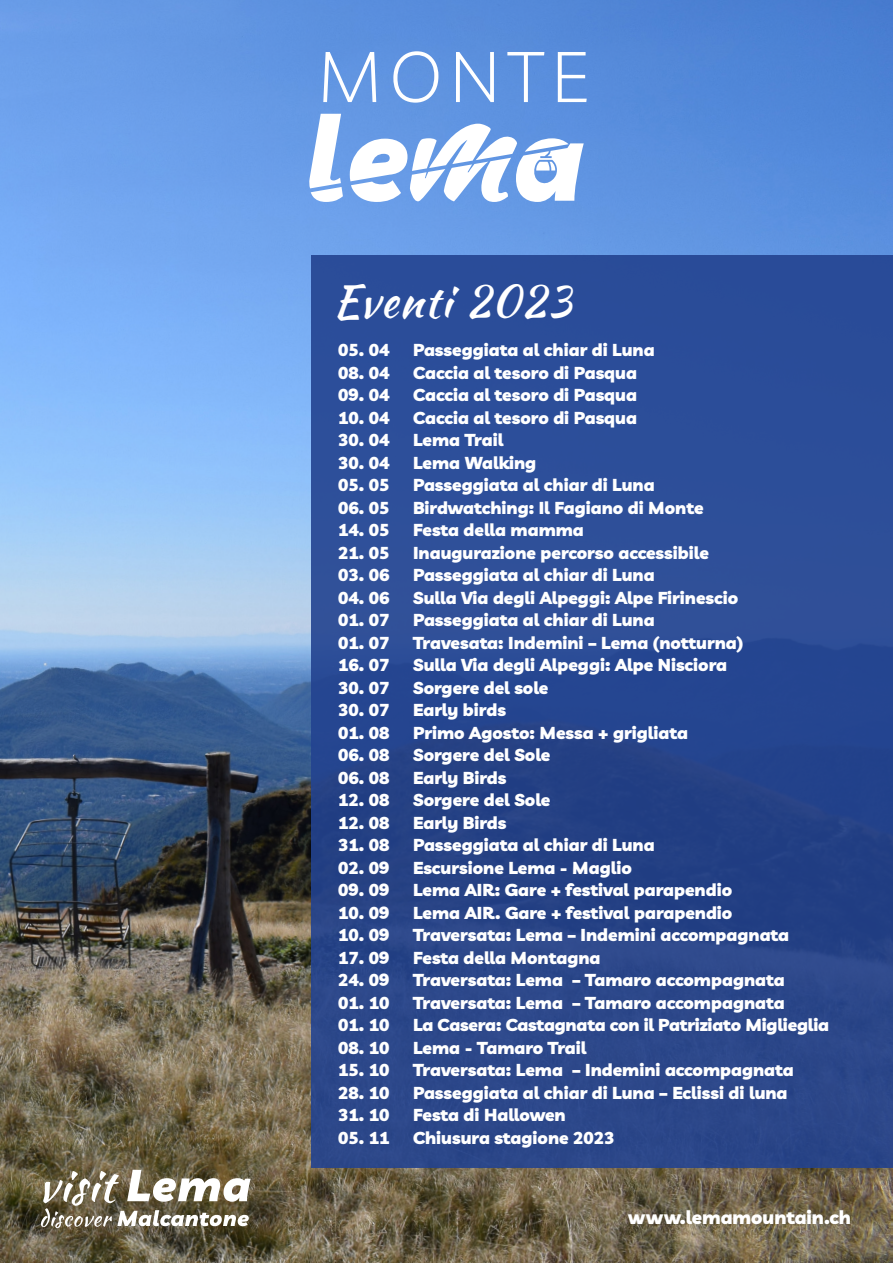
<style>
.page{position:relative;width:893px;height:1263px;background:#fff}
.page>*{position:absolute;margin:0;border:0;box-sizing:border-box;transform-origin:0 0}
.t1{font:45px "Kaushan Script";letter-spacing:.03em;color:#fff}
.t2{font:900 18.75px "Livvic";color:#fff}
.t3{font:900 17.25px "Livvic";color:#fff}
</style>
<div class="page">
<img style="left:0;top:0;width:893px;height:1263px">
<svg style="left:41px;top:1170px;width:210px;height:58px"></svg>
<div style="left:311px;top:255px;width:582px;height:913px;background:linear-gradient(to right,#2b4a90,#29488f)"></div>
<svg style="left:309px;top:114px;width:34px;height:88px"></svg>
<svg style="left:350px;top:124px;width:234px;height:78px"></svg>
<svg style="left:323px;top:51px;width:264px;height:52px"></svg>
<h1 class="t1" style="left:333px;top:268px;width:240px">Eventi 2023</h1>
<p class="t3" style="left:338px;top:336px;width:53px">05. 04</p>
<p class="t3" style="left:413px;top:336px;width:243px">Passeggiata al chiar di Luna</p>
<p class="t3" style="left:338px;top:359px;width:53px">08. 04</p>
<p class="t3" style="left:413px;top:359px;width:225px">Caccia al tesoro di Pasqua</p>
<p class="t3" style="left:338px;top:381px;width:53px">09. 04</p>
<p class="t3" style="left:413px;top:381px;width:225px">Caccia al tesoro di Pasqua</p>
<p class="t3" style="left:338px;top:404px;width:53px">10. 04</p>
<p class="t3" style="left:413px;top:404px;width:225px">Caccia al tesoro di Pasqua</p>
<p class="t3" style="left:338px;top:426px;width:53px">30. 04</p>
<p class="t3" style="left:413px;top:426px;width:92px">Lema Trail</p>
<p class="t3" style="left:338px;top:449px;width:53px">30. 04</p>
<p class="t3" style="left:413px;top:449px;width:125px">Lema Walking</p>
<p class="t3" style="left:338px;top:471px;width:53px">05. 05</p>
<p class="t3" style="left:413px;top:471px;width:243px">Passeggiata al chiar di Luna</p>
<p class="t3" style="left:338px;top:494px;width:53px">06. 05</p>
<p class="t3" style="left:413px;top:494px;width:292px">Birdwatching: Il Fagiano di Monte</p>
<p class="t3" style="left:338px;top:516px;width:53px">14. 05</p>
<p class="t3" style="left:413px;top:516px;width:172px">Festa della mamma</p>
<p class="t3" style="left:338px;top:539px;width:53px">21. 05</p>
<p class="t3" style="left:413px;top:539px;width:297px">Inaugurazione percorso accessibile</p>
<p class="t3" style="left:338px;top:561px;width:53px">03. 06</p>
<p class="t3" style="left:413px;top:561px;width:243px">Passeggiata al chiar di Luna</p>
<p class="t3" style="left:338px;top:584px;width:53px">04. 06</p>
<p class="t3" style="left:413px;top:584px;width:327px">Sulla Via degli Alpeggi: Alpe Firinescio</p>
<p class="t3" style="left:338px;top:606px;width:53px">01. 07</p>
<p class="t3" style="left:413px;top:606px;width:243px">Passeggiata al chiar di Luna</p>
<p class="t3" style="left:338px;top:629px;width:53px">01. 07</p>
<p class="t3" style="left:413px;top:629px;width:332px">Travesata: Indemini – Lema (notturna)</p>
<p class="t3" style="left:338px;top:651px;width:53px">16. 07</p>
<p class="t3" style="left:413px;top:651px;width:316px">Sulla Via degli Alpeggi: Alpe Nisciora</p>
<p class="t3" style="left:338px;top:674px;width:53px">30. 07</p>
<p class="t3" style="left:413px;top:674px;width:137px">Sorgere del sole</p>
<p class="t3" style="left:338px;top:696px;width:53px">30. 07</p>
<p class="t3" style="left:413px;top:696px;width:94px">Early birds</p>
<p class="t3" style="left:338px;top:719px;width:53px">01. 08</p>
<p class="t3" style="left:413px;top:719px;width:276px">Primo Agosto: Messa + grigliata</p>
<p class="t3" style="left:338px;top:741px;width:53px">06. 08</p>
<p class="t3" style="left:413px;top:741px;width:139px">Sorgere del Sole</p>
<p class="t3" style="left:338px;top:764px;width:53px">06. 08</p>
<p class="t3" style="left:413px;top:764px;width:95px">Early Birds</p>
<p class="t3" style="left:338px;top:786px;width:53px">12. 08</p>
<p class="t3" style="left:413px;top:786px;width:139px">Sorgere del Sole</p>
<p class="t3" style="left:338px;top:809px;width:53px">12. 08</p>
<p class="t3" style="left:413px;top:809px;width:95px">Early Birds</p>
<p class="t3" style="left:338px;top:831px;width:53px">31. 08</p>
<p class="t3" style="left:413px;top:831px;width:243px">Passeggiata al chiar di Luna</p>
<p class="t3" style="left:338px;top:854px;width:53px">02. 09</p>
<p class="t3" style="left:413px;top:854px;width:220px">Escursione Lema - Maglio</p>
<p class="t3" style="left:338px;top:876px;width:53px">09. 09</p>
<p class="t3" style="left:413px;top:876px;width:321px">Lema AIR: Gare + festival parapendio</p>
<p class="t3" style="left:338px;top:899px;width:53px">10. 09</p>
<p class="t3" style="left:413px;top:899px;width:321px">Lema AIR. Gare + festival parapendio</p>
<p class="t3" style="left:338px;top:921px;width:53px">10. 09</p>
<p class="t3" style="left:413px;top:921px;width:378px">Traversata: Lema – Indemini accompagnata</p>
<p class="t3" style="left:338px;top:944px;width:53px">17. 09</p>
<p class="t3" style="left:413px;top:944px;width:189px">Festa della Montagna</p>
<p class="t3" style="left:338px;top:966px;width:53px">24. 09</p>
<p class="t3" style="left:413px;top:966px;width:373px">Traversata: Lema – Tamaro accompagnata</p>
<p class="t3" style="left:338px;top:989px;width:53px">01. 10</p>
<p class="t3" style="left:413px;top:989px;width:373px">Traversata: Lema – Tamaro accompagnata</p>
<p class="t3" style="left:338px;top:1011px;width:53px">01. 10</p>
<p class="t3" style="left:413px;top:1011px;width:417px">La Casera: Castagnata con il Patriziato Miglieglia</p>
<p class="t3" style="left:338px;top:1034px;width:53px">08. 10</p>
<p class="t3" style="left:413px;top:1034px;width:175px">Lema - Tamaro Trail</p>
<p class="t3" style="left:338px;top:1056px;width:53px">15. 10</p>
<p class="t3" style="left:413px;top:1056px;width:382px">Traversata: Lema – Indemini accompagnata</p>
<p class="t3" style="left:338px;top:1079px;width:53px">28. 10</p>
<p class="t3" style="left:413px;top:1079px;width:376px">Passeggiata al chiar di Luna – Eclissi di luna</p>
<p class="t3" style="left:338px;top:1101px;width:53px">31. 10</p>
<p class="t3" style="left:413px;top:1101px;width:154px">Festa di Hallowen</p>
<p class="t3" style="left:338px;top:1124px;width:53px">05. 11</p>
<p class="t3" style="left:413px;top:1124px;width:203px">Chiusura stagione 2023</p>
<p class="t2" style="left:628px;top:1202px;width:224px">www.lemamountain.ch</p>
</div>
